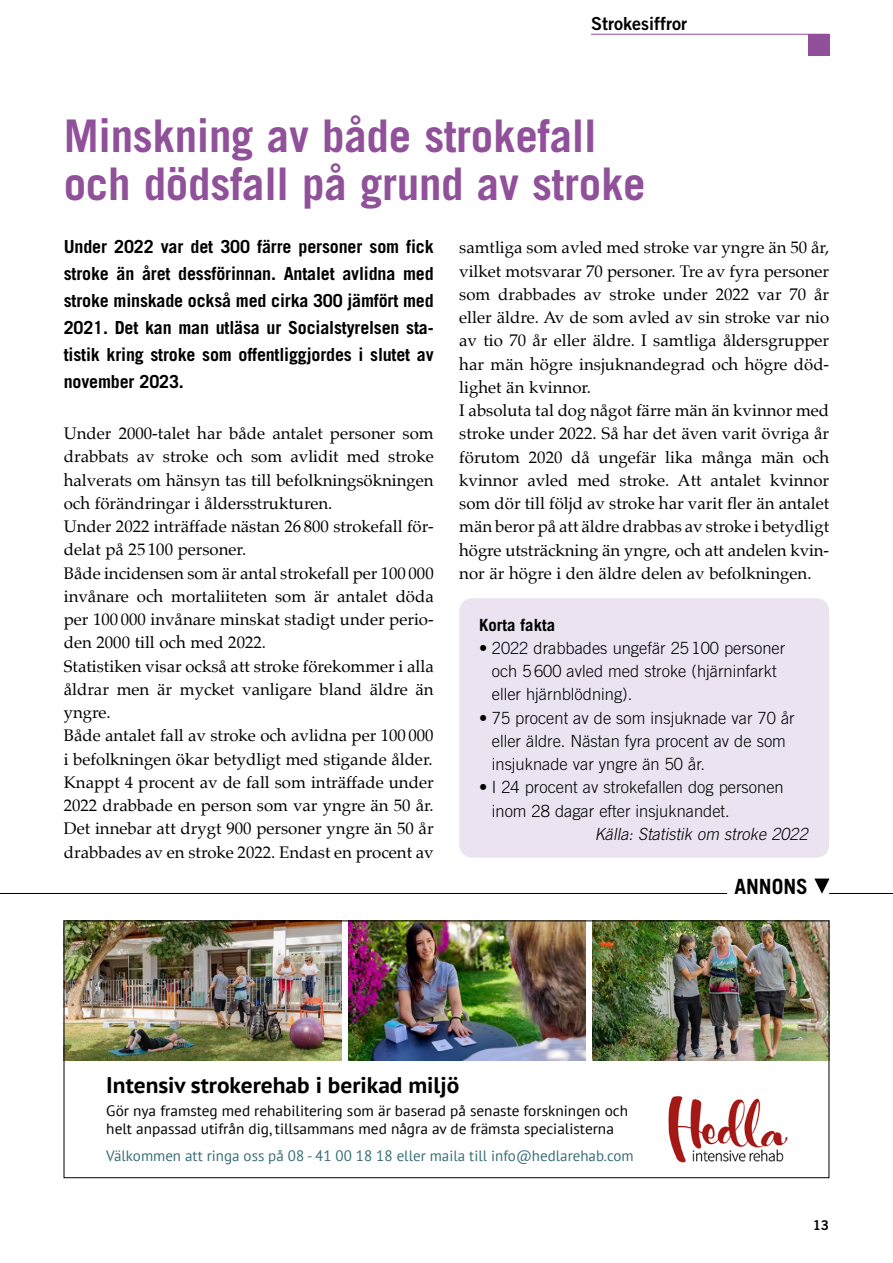
<style>
.page{position:relative;width:893px;height:1263px;background:#fff}
.page>*{position:absolute;margin:0;border:0;box-sizing:border-box;transform-origin:0 0}
.t1{font:700 45px/48px "Trade Gothic";letter-spacing:-.005em;color:#90519a}
.t2{font:700 22.5px "PT Sans";color:#000;scale:1.04 1}
.t3{font:700 21px "Trade Gothic LT Std";color:#000}
.t4{font:700 18px/27px "Trade Gothic";letter-spacing:-.01em;color:#000;text-align:justify}
.t5{font:18px "Trade Gothic LT Std Bd 2";color:#000}
.t6{font:16.8px/23.2px "Palatino";color:#000}
.t7{font:300 16.8px/23.2px "Trade Gothic";color:#000}
.t8{font:italic 300 16.8px "Trade Gothic";color:#000}
.t9{font:700 16.8px "Trade Gothic";color:#000}
.t10{font:15px/18px "PT Sans";color:#000}
.t11{font:15px "PT Sans";color:#386d77}
.t12{font:13.5px "Trade Gothic LT Std Bd 2";color:#000}
</style>
<div class="page">
<svg style="left:814px;top:878px;width:15px;height:16px"></svg>
<hr style="left:829px;top:893px;width:64px;height:1px;background:#000">
<hr style="left:0;top:893px;width:727px;height:1px;background:#000">
<img style="left:593px;top:923px;width:234px;height:137px">
<img style="left:66px;top:923px;width:275px;height:137px">
<img style="left:668px;top:1096px;width:120px;height:67px">
<img style="left:348px;top:923px;width:237px;height:137px">
<div style="left:64px;top:921px;width:765px;height:257px;border:1px solid #000"></div>
<hr style="left:591px;top:34px;width:238px;height:1px;background:#90519a">
<div style="left:808px;top:34px;width:21px;height:22px;background:#90519a"></div>
<div style="left:459px;top:598px;width:370px;height:260px;background:#ece3f1;border-radius:13px"></div>
<p class="t5" style="left:591px;top:12px;width:97px">Strokesiffror</p>
<h1 class="t1" style="left:64px;top:111px;width:583px">Minskning av både strokefall och dödsfall på grund av stroke</h1>
<p class="t4" style="left:64px;top:233px;width:371px">Under 2022 var det 300 färre personer som fick stroke än året dessförinnan. Antalet avlidna med stroke minskade också med cirka 300 jämfört med 2021. Det kan man utläsa ur Socialstyrelsen sta&shy;tistik kring stroke som offentliggjordes i slutet av november 2023.</p>
<p class="t6" style="left:459px;top:236px;width:371px">samtliga som avled med stroke var yngre än 50 år, vilket motsvarar 70 personer. Tre av fyra personer som drabbades av stroke under 2022 var 70 år eller äldre. Av de som avled av sin stroke var nio av tio 70 år eller äldre. I samtliga åldersgrupper har män högre insjuknandegrad och högre död&shy;lighet än kvinnor.<br>I absoluta tal dog något färre män än kvinnor med stroke under 2022. Så har det även varit övriga år förutom 2020 då ungefär lika många män och kvinnor avled med stroke. Att antalet kvinnor som dör till följd av stroke har varit fler än antalet män beror på att äldre drabbas av stroke i betydligt högre utsträckning än yngre, och att andelen kvin&shy;nor är högre i den äldre delen av befolkningen.</p>
<p class="t6" style="left:64px;top:422px;width:371px">Under 2000-talet har både antalet personer som drabbats av stroke och som avlidit med stroke halverats om hänsyn tas till befolkningsökningen och förändringar i åldersstrukturen.<br>Under 2022 inträffade nästan 26 800 strokefall för&shy;delat på 25 100 personer.<br>Både incidensen som är antal strokefall per 100 000 invånare och mortaliiteten som är antalet döda per 100 000 invånare minskat stadigt under perio&shy;den 2000 till och med 2022.<br>Statistiken visar också att stroke förekommer i alla åldrar men är mycket vanligare bland äldre än yngre.<br>Både antalet fall av stroke och avlidna per 100 000 i befolkningen ökar betydligt med stigande ålder.<br>Knappt 4 procent av de fall som inträffade under 2022 drabbade en person som var yngre än 50 år.<br>Det innebar att drygt 900 personer yngre än 50 år drabbades av en stroke 2022. Endast en procent av</p>
<p class="t9" style="left:479px;top:614px;width:78px">Korta fakta</p>
<p class="t7" style="left:492px;top:636px;width:295px;text-indent:-13px">• 2022 drabbades ungefär 25 100 personer och 5 600 avled med stroke (hjärninfarkt eller hjärnblödning).</p>
<p class="t7" style="left:492px;top:706px;width:304px;text-indent:-13px">• 75 procent av de som insjuknade var 70 år eller äldre. Nästan fyra procent av de som insjuknade var yngre än 50 år.</p>
<p class="t7" style="left:492px;top:775px;width:293px;text-indent:-13px">• I 24 procent av strokefallen dog personen inom 28 dagar efter insjuknandet.</p>
<p class="t8" style="left:595px;top:824px;width:218px">Källa: Statistik om stroke 2022</p>
<h2 class="t2" style="left:106px;top:1070px;width:341px">Intensiv strokerehab i berikad miljö</h2>
<p class="t10" style="left:106px;top:1101px;width:523px">Gör nya framsteg med rehabilitering som är baserad på senaste forskningen och helt anpassad utifrån dig, tillsammans med några av de främsta specialisterna</p>
<p class="t11" style="left:106px;top:1146px;width:529px">Välkommen att ringa oss på 08 - 41 00 18 18 eller maila till info@hedlarehab.com</p>
<p class="t3" style="left:734px;top:873px;width:75px">ANNONS</p>
<p class="t12" style="left:813px;top:1217px;width:18px">13</p>
</div>
